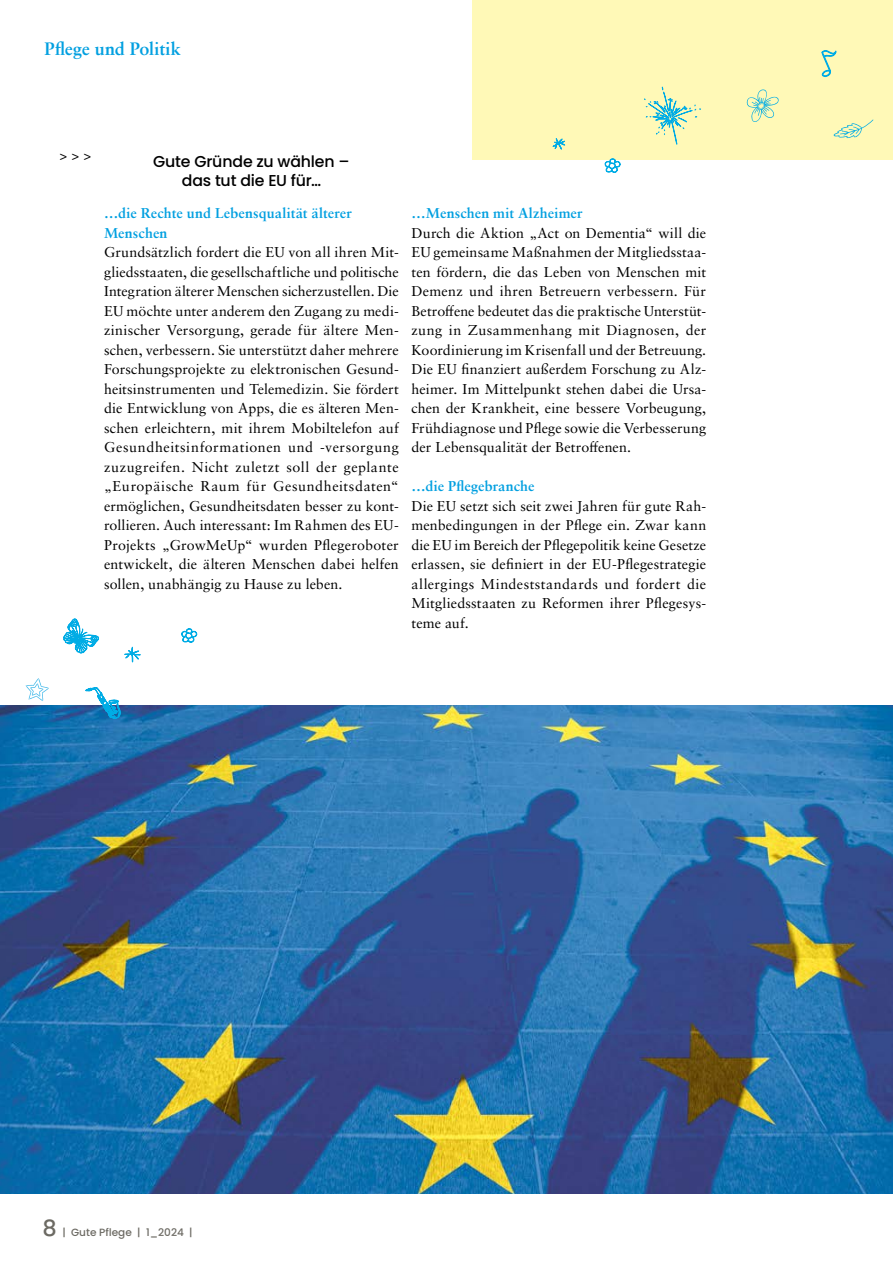
<style>
.page{position:relative;width:893px;height:1263px;background:#fff}
.page>*{position:absolute;margin:0;border:0;box-sizing:border-box;transform-origin:0 0}
.t1{font:700 18px "Sabon LT Pro";letter-spacing:.01em;color:#009fe0}
.t2{font:500 15.75px/18.8px "Poppins";letter-spacing:-.01em;color:#000;text-align:center}
.t3{font:14.25px/19.5px "Sabon LT Pro";letter-spacing:.01em;color:#000;text-align:justify}
.t4{font:700 14.25px/19.5px "Sabon LT Pro";letter-spacing:.01em;color:#009fe0}
.t5{font:500 10.5px "Poppins";color:#6c6a63}
.s1{font-size:22.5px}
</style>
<div class="page">
<img style="left:0;top:706px;width:893px;height:487px">
<div style="left:473px;top:0;width:420px;height:160px;background:#fff9b7"></div>
<svg style="left:833px;top:119px;width:40px;height:19px"></svg>
<div style="left:671px;top:120px;width:6px;height:24px;border:1px solid #00ace5"></div>
<svg style="left:644px;top:86px;width:57px;height:49px"></svg>
<div style="left:556px;top:138px;width:6px;height:11px;border:1px solid #00ace5"></div>
<div style="left:553px;top:141px;width:12px;height:6px;border:1px solid #00ace5"></div>
<svg style="left:554px;top:139px;width:11px;height:10px"></svg>
<svg style="left:86px;top:687px;width:37px;height:33px"></svg>
<svg style="left:125px;top:647px;width:15px;height:15px"></svg>
<svg style="left:26px;top:678px;width:23px;height:23px"></svg>
<svg style="left:63px;top:618px;width:36px;height:36px"></svg>
<svg style="left:181px;top:628px;width:16px;height:15px"></svg>
<svg style="left:821px;top:50px;width:15px;height:28px"></svg>
<svg style="left:604px;top:159px;width:17px;height:14px"></svg>
<svg style="left:746px;top:89px;width:33px;height:33px"></svg>
<p class="t1" style="left:45px;top:38px;width:138px">Pflege und Politik</p>
<p class="t3" style="left:60px;top:145px;width:33px">&gt; &gt; &gt;</p>
<p class="t2" style="left:153px;top:153px;width:198px">Gute Gründe zu wählen – das tut die EU für…</p>
<p class="t4" style="left:104px;top:203px;width:250px">…die Rechte und Lebensqualität älterer<br>Menschen</p>
<p class="t3" style="left:104px;top:242px;width:296px">Grundsätzlich fordert die EU von all ihren Mit&shy;gliedsstaaten, die gesellschaftliche und politische Integration älterer Menschen sicherzustellen. Die EU möchte unter anderem den Zugang zu medi&shy;zinischer Versorgung, gerade für ältere Men&shy;schen, verbessern. Sie unterstützt daher mehrere Forschungsprojekte zu elektronischen Gesund&shy;heitsinstrumenten und Telemedizin. Sie fördert die Entwicklung von Apps, die es älteren Men&shy;schen erleichtern, mit ihrem Mobiltelefon auf Gesundheitsinformationen und -versorgung zuzugreifen. Nicht zuletzt soll der geplante „Europäische Raum für Gesundheitsdaten“ ermöglichen, Gesundheitsdaten besser zu kont&shy;rollieren. Auch interessant: Im Rahmen des EU-Projekts „GrowMeUp“ wurden Pflegeroboter entwickelt, die älteren Menschen dabei helfen sollen, unabhängig zu Hause zu leben.</p>
<p class="t4" style="left:411px;top:203px;width:173px">…Menschen mit Alzheimer</p>
<p class="t3" style="left:411px;top:223px;width:296px">Durch die Aktion „Act on Dementia“ will die EU gemeinsame Maßnahmen der Mitgliedsstaa&shy;ten fördern, die das Leben von Menschen mit Demenz und ihren Betreuern verbessern. Für Betroffene bedeutet das die praktische Unterstüt&shy;zung in Zusammenhang mit Diagnosen, der Koordinierung im Krisenfall und der Betreuung.<br>Die EU finanziert außerdem Forschung zu Alz&shy;heimer. Im Mittelpunkt stehen dabei die Ursa&shy;chen der Krankheit, eine bessere Vorbeugung, Frühdiagnose und Pflege sowie die Verbesserung der Lebensqualität der Betroffenen.</p>
<p class="t4" style="left:411px;top:476px;width:124px">…die Pflegebranche</p>
<p class="t3" style="left:411px;top:496px;width:296px">Die EU setzt sich seit zwei Jahren für gute Rah&shy;menbedingungen in der Pflege ein. Zwar kann die EU im Bereich der Pflegepolitik keine Gesetze erlassen, sie definiert in der EU-Pflegestrategie allergings Mindeststandards und fordert die Mitgliedsstaaten zu Reformen ihrer Pflegesys&shy;teme auf.</p>
<p class="t5" style="left:43px;top:1226px;width:152px"><span class="s1">8</span> | Gute Pflege | 1_2024 |</p>
</div>
